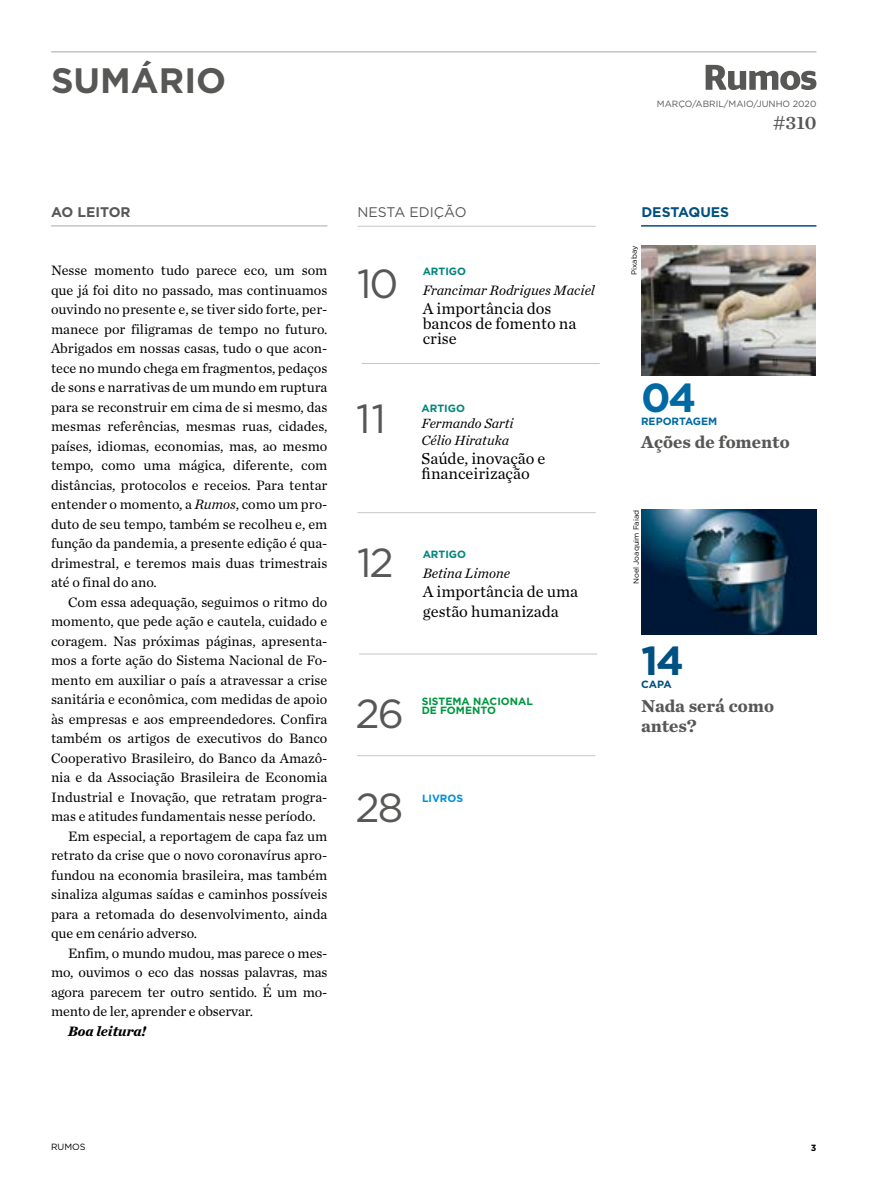
<style>
.page{position:relative;width:893px;height:1191px;background:#fff}
.page>*{position:absolute;margin:0;border:0;box-sizing:border-box;transform-origin:0 0}
.t1{font:40.5px "Gotham";letter-spacing:-.05em;color:#575756}
.t2{font:700 40.5px "Gotham";color:#0069a3}
.t3{font:700 40.5px "Gotham";color:#005081}
.t4{font:700 35.25px "Gotham";color:#575756}
.t5{font:19.35px "Chronicle Text G1 Semi";color:#575756}
.t6{font:700 18px/19.5px "Chronicle Text G1";color:#575756}
.t7{font:16.5px/15px "Chronicle Text G1";color:#000}
.t8{font:14.25px/19.5px "Chronicle Text G1";color:#000;text-align:justify}
.t9{font:italic 14.25px "Chronicle Text G1";color:#000}
.t10{font:italic 700 14.25px "Chronicle Text G1";color:#000}
.t11{font:italic 13.95px/16.5px "Chronicle Text G1";color:#000}
.t12{font:13.95px "Gotham";color:#575756}
.t13{font:700 13.95px "Gotham";color:#005081}
.t14{font:700 13.95px "Gotham";color:#575756}
.t15{font:700 10.5px/9.8px "Gotham";color:#009641}
.t16{font:700 10.5px "Gotham";color:#00847e}
.t17{font:700 10.5px "Gotham";color:#0069a3}
.t18{font:700 10.5px "Gotham";color:#0090d7}
.t19{font:700 10.5px "Gotham";color:#005081}
.t20{font:9px "Gotham";color:#575756}
.t21{font:9px "Gotham";color:#000}
.t22{font:700 9px "Gotham";color:#000}
.t23{font:7.5px "Gotham";color:#000}
.s1{font-style:italic}
</style>
<div class="page">
<hr style="left:51px;top:51px;width:765px;height:2px;background:#c6c6c6">
<hr style="left:51px;top:225px;width:276px;height:2px;background:#c6c6c6">
<hr style="left:358px;top:226px;width:238px;height:1px;background:#c6c6c6">
<hr style="left:641px;top:225px;width:175px;height:2px;background:#005081">
<hr style="left:358px;top:512px;width:238px;height:1px;background:#c6c6c6">
<svg style="left:706px;top:65px;width:110px;height:25px"></svg>
<hr style="left:361px;top:363px;width:239px;height:1px;background:#c6c6c6">
<hr style="left:357px;top:755px;width:238px;height:1px;background:#c6c6c6">
<hr style="left:359px;top:653px;width:238px;height:1px;background:#c6c6c6">
<img style="left:641px;top:246px;width:175px;height:129px">
<img style="left:641px;top:509px;width:176px;height:126px">
<h2 class="t4" style="left:51px;top:57px;width:177px">SUMÁRIO</h2>
<p class="t20" style="left:657px;top:98px;width:161px">MARÇO/ABRIL/MAIO/JUNHO 2020</p>
<h3 class="t5" style="left:773px;top:107px;width:45px">#310</h3>
<p class="t14" style="left:51px;top:203px;width:81px">AO LEITOR</p>
<p class="t12" style="left:358px;top:203px;width:110px">NESTA EDIÇÃO</p>
<p class="t13" style="left:641px;top:203px;width:89px">DESTAQUES</p>
<p class="t8" style="left:51px;top:260px;width:278px">Nesse momento tudo parece eco, um som que já foi dito no passado, mas continuamos ouvindo no presente e, se tiver sido forte, per&shy;manece por filigramas de tempo no futuro.<br>Abrigados em nossas casas, tudo o que acon&shy;tece no mundo chega em fragmentos, pedaços de sons e narrativas de um mundo em ruptura para se reconstruir em cima de si mesmo, das mesmas referências, mesmas ruas, cidades, países, idiomas, economias, mas, ao mesmo tempo, como uma mágica, diferente, com distâncias, protocolos e receios. Para tentar entender o momento, a <span class="s1">Rumos</span>, como um pro&shy;duto de seu tempo, também se recolheu e, em função da pandemia, a presente edição é qua&shy;drimestral, e teremos mais duas trimestrais até o final do ano.</p>
<p class="t8" style="left:68px;top:591px;width:261px">Com essa adequação, seguimos o ritmo do</p>
<p class="t8" style="left:51px;top:611px;width:278px">momento, que pede ação e cautela, cuidado e</p>
<p class="t8" style="left:51px;top:630px;width:278px">coragem. Nas próximas páginas, apresenta-</p>
<p class="t8" style="left:51px;top:650px;width:278px">mos a forte ação do Sistema Nacional de Fo-</p>
<p class="t8" style="left:51px;top:669px;width:278px">mento em auxiliar o país a atravessar a crise</p>
<p class="t8" style="left:51px;top:689px;width:278px">sanitária e econômica, com medidas de apoio</p>
<p class="t8" style="left:51px;top:708px;width:278px">às empresas e aos empreendedores. Confira</p>
<p class="t8" style="left:51px;top:728px;width:278px">também os artigos de executivos do Banco</p>
<p class="t8" style="left:51px;top:747px;width:278px">Cooperativo Brasileiro, do Banco da Amazô-</p>
<p class="t8" style="left:51px;top:767px;width:278px">nia e da Associação Brasileira de Economia</p>
<p class="t8" style="left:51px;top:786px;width:278px">Industrial e Inovação, que retratam progra-</p>
<p class="t8" style="left:51px;top:806px;width:266px">mas e atitudes fundamentais nesse período.</p>
<p class="t8" style="left:68px;top:825px;width:261px">Em especial, a reportagem de capa faz um</p>
<p class="t8" style="left:51px;top:845px;width:278px">retrato da crise que o novo coronavírus apro-</p>
<p class="t8" style="left:51px;top:864px;width:278px">fundou na economia brasileira, mas também</p>
<p class="t8" style="left:51px;top:884px;width:278px">sinaliza algumas saídas e caminhos possíveis</p>
<p class="t8" style="left:51px;top:903px;width:278px">para a retomada do desenvolvimento, ainda</p>
<p class="t8" style="left:51px;top:923px;width:148px">que em cenário adverso.</p>
<p class="t8" style="left:68px;top:942px;width:261px">Enfim, o mundo mudou, mas parece o mes-</p>
<p class="t8" style="left:51px;top:962px;width:278px">mo, ouvimos o eco das nossas palavras, mas</p>
<p class="t8" style="left:51px;top:981px;width:278px">agora parecem ter outro sentido. É um mo-</p>
<p class="t8" style="left:51px;top:1001px;width:204px">mento de ler, aprender e observar.</p>
<p class="t10" style="left:68px;top:1019px;width:79px">Boa leitura!</p>
<h1 class="t1" style="left:357px;top:258px;width:43px">10</h1>
<h1 class="t1" style="left:356px;top:393px;width:32px">11</h1>
<p class="t16" style="left:423px;top:265px;width:45px">ARTIGO</p>
<p class="t9" style="left:423px;top:279px;width:174px">Francimar Rodrigues Maciel</p>
<p class="t7" style="left:423px;top:300px;width:155px">A importância dos bancos de fomento na crise</p>
<p class="t16" style="left:422px;top:401px;width:45px">ARTIGO</p>
<p class="t11" style="left:422px;top:414px;width:94px">Fermando Sarti<br>Célio Hiratuka</p>
<p class="t7" style="left:422px;top:450px;width:125px">Saúde, inovação e financeirização</p>
<h1 class="t1" style="left:357px;top:536px;width:38px">12</h1>
<p class="t16" style="left:423px;top:547px;width:45px">ARTIGO</p>
<p class="t9" style="left:423px;top:562px;width:89px">Betina Limone</p>
<p class="t7" style="left:423px;top:581px;width:157px;line-height:19.5px">A importância de uma gestão humanizada</p>
<h1 class="t1" style="left:356px;top:687px;width:50px">26</h1>
<p class="t15" style="left:422px;top:696px;width:113px">SISTEMA NACIONAL<br>DE FOMENTO</p>
<h1 class="t1" style="left:356px;top:782px;width:49px">28</h1>
<p class="t18" style="left:422px;top:791px;width:43px">LIVROS</p>
<p class="t23" style="left:629px;top:275px;width:31px;rotate:-90deg">Pixabay</p>
<h1 class="t2" style="left:641px;top:371px;width:57px">04</h1>
<p class="t17" style="left:641px;top:414px;width:78px">REPORTAGEM</p>
<p class="t6" style="left:641px;top:431px;width:150px">Ações de fomento</p>
<p class="t23" style="left:631px;top:584px;width:76px;rotate:-90deg">Noel Joaquim Faiad</p>
<h1 class="t3" style="left:641px;top:634px;width:44px">14</h1>
<p class="t19" style="left:641px;top:677px;width:32px">CAPA</p>
<p class="t6" style="left:641px;top:695px;width:134px">Nada será como antes?</p>
<p class="t21" style="left:51px;top:1141px;width:36px">RUMOS</p>
<p class="t22" style="left:811px;top:1141px;width:7px">3</p>
</div>
